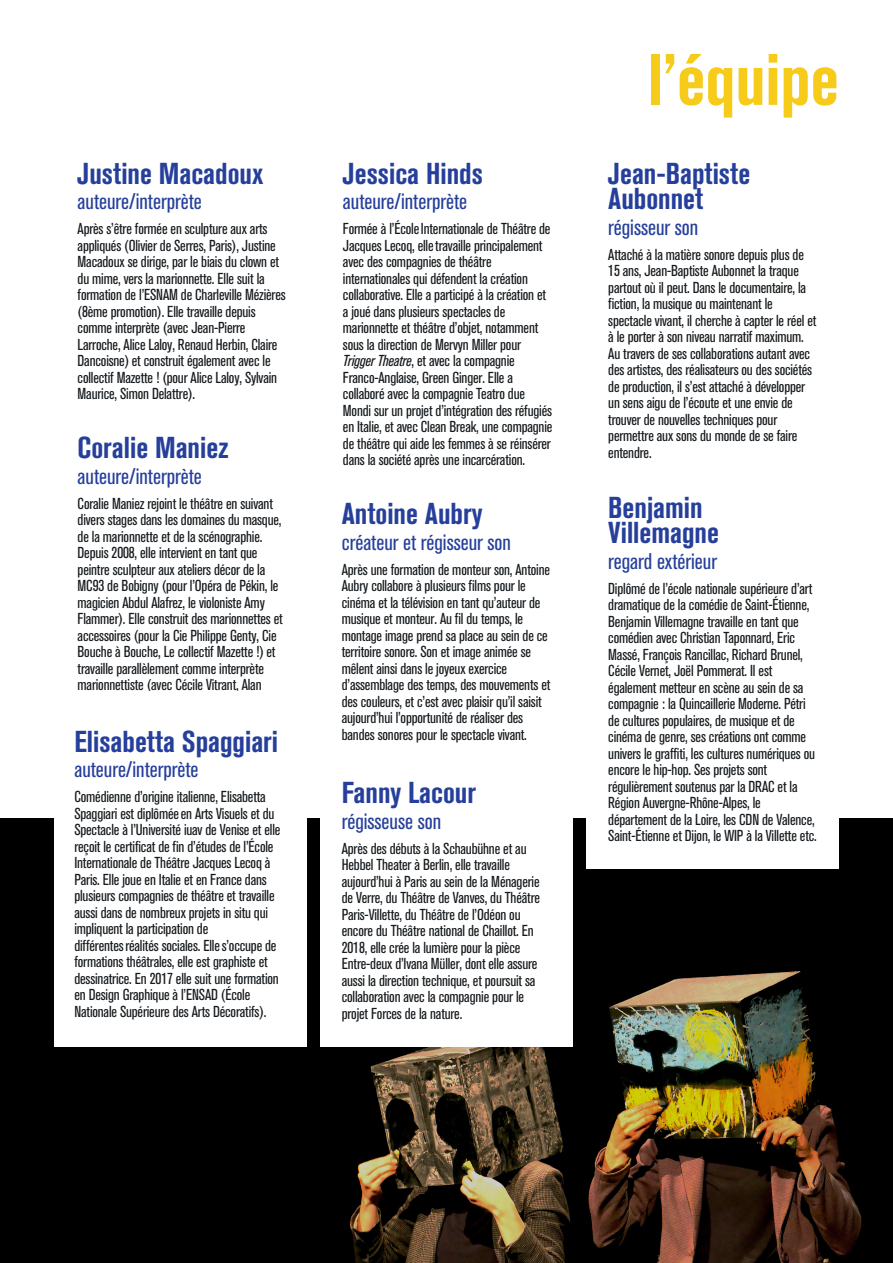
<style>
.page{position:relative;width:893px;height:1263px;background:#fff}
.page>*{position:absolute;margin:0;border:0;box-sizing:border-box;transform-origin:0 0}
._5-vilette_COURANT{font:700 condensed 72px "Akzidenz Grotesk BQ";color:#f6cb1a}
._5-vilette_COURANT-2{font:700 condensed 30px/25.5px "Akzidenz Grotesk BQ";color:#263f9b}
._5-vilette_COURANT-3{font:condensed 22.5px "Akzidenz Grotesk BQ";color:#263f9b}
._5-vilette_COURANT-4{font:condensed 15.75px/16.5px "Akzidenz Grotesk BQ";letter-spacing:-.01em;color:#15191c}
.s1{font-style:italic}
</style>
<div class="page">
<div style="left:0;top:819px;width:180px;height:444px;background:#000"></div>
<img style="left:307px;top:871px;width:586px;height:392px">
<img style="left:180px;top:914px;width:401px;height:349px">
<div style="left:54px;top:691px;width:252px;height:356px;background:#fff"></div>
<div style="left:320px;top:680px;width:253px;height:367px;background:#fff"></div>
<p class="_5-vilette_COURANT-2" style="left:78px;top:161px;width:187px">Justine Macadoux</p>
<p class="_5-vilette_COURANT-3" style="left:78px;top:189px;width:126px">auteure/interprète</p>
<p class="_5-vilette_COURANT-4" style="left:78px;top:221px;width:210px">Après s’être formée en sculpture aux arts appliqués (Olivier de Serres, Paris), Justine Macadoux se dirige, par le biais du clown et du mime, vers la marionnette. Elle suit la formation de l’ESNAM de Charleville Mézières (8ème promotion). Elle travaille depuis comme interprète (avec Jean-Pierre Larroche, Alice Laloy, Renaud Herbin, Claire Dancoisne) et construit également avec le collectif Mazette ! (pour Alice Laloy, Sylvain Maurice, Simon Delattre).</p>
<p class="_5-vilette_COURANT-2" style="left:78px;top:435px;width:153px">Coralie Maniez</p>
<p class="_5-vilette_COURANT-3" style="left:78px;top:463px;width:126px">auteure/interprète</p>
<p class="_5-vilette_COURANT-4" style="left:78px;top:495px;width:207px">Coralie Maniez rejoint le théâtre en suivant divers stages dans les domaines du masque, de la marionnette et de la scénographie.<br>Depuis 2008, elle intervient en tant que peintre sculpteur aux ateliers décor de la MC93 de Bobigny (pour l’Opéra de Pékin, le magicien Abdul Alafrez, le violoniste Amy Flammer). Elle construit des marionnettes et accessoires (pour la Cie Philippe Genty, Cie Bouche à Bouche, Le collectif Mazette !) et travaille parallèlement comme interprète marionnettiste (avec Cécile Vitrant, Alan</p>
<p class="_5-vilette_COURANT-2" style="left:74px;top:728px;width:205px">Elisabetta Spaggiari</p>
<p class="_5-vilette_COURANT-3" style="left:74px;top:757px;width:126px">auteure/interprète</p>
<p class="_5-vilette_COURANT-4" style="left:74px;top:789px;width:208px">Comédienne d’origine italienne, Elisabetta Spaggiari est diplôméeen Arts Visuels et du Spectacle à l’Université iuav de Venise et elle reçoit le certificat de fin d’études de l’École Internationale de Théâtre Jacques Lecoq à Paris. Elle joue en Italie et en France dans plusieurs compagnies de théâtre et travaille aussi dans de nombreux projets in situ qui impliquent la participation de différentesréalités sociales. Elles’occupe de formations théâtrales, elle est graphiste et dessinatrice. En 2017 elle suit une formation en Design Graphique à l’ENSAD (École Nationale Supérieure des Arts Décoratifs).</p>
<p class="_5-vilette_COURANT-2" style="left:343px;top:161px;width:142px">Jessica Hinds</p>
<p class="_5-vilette_COURANT-3" style="left:343px;top:189px;width:126px">auteure/interprète</p>
<p class="_5-vilette_COURANT-4" style="left:343px;top:221px;width:211px">Formée à l’ÉcoleInternationale de Théâtre de Jacques Lecoq, elletravaille principalement avec des compagnies de théâtre internationales qui défendent la création collaborative. Elle a participé à la création et a joué dans plusieurs spectacles de marionnette et théâtre d’objet, notamment sous la direction de Mervyn Miller pour <span class="s1">Trigger Theatre</span>, et avec la compagnie Franco-Anglaise, Green Ginger. Elle a collaboré avec la compagnie Teatro due Mondi sur un projet d’intégration des réfugiés en Italie, et avec Clean Break, une compagnie de théâtre qui aide les femmes à se réinsérer dans la société après une incarcération.</p>
<p class="_5-vilette_COURANT-2" style="left:342px;top:501px;width:142px">Antoine Aubry</p>
<p class="_5-vilette_COURANT-3" style="left:342px;top:529px;width:171px">créateur et régisseur son</p>
<p class="_5-vilette_COURANT-4" style="left:342px;top:561px;width:210px">Après une formation de monteur son, Antoine Aubry collabore à plusieurs films pour le cinéma et la télévision en tant qu’auteur de musique et monteur. Au fil du temps, le montage image prend sa place au sein de ce territoire sonore. Son et image animée se mêlent ainsi dans le joyeux exercice d’assemblage des temps, des mouvements et des couleurs, et c’est avec plaisir qu’il saisit aujourd’hui l’opportunité de réaliser des bandes sonores pour le spectacle vivant.</p>
<p class="_5-vilette_COURANT-2" style="left:342px;top:780px;width:136px">Fanny Lacour</p>
<p class="_5-vilette_COURANT-3" style="left:342px;top:808px;width:101px">régisseuse son</p>
<p class="_5-vilette_COURANT-4" style="left:342px;top:840px;width:200px">Après des débuts à la Schaubühne et au Hebbel Theater à Berlin, elle travaille aujourd’hui à Paris au sein de la Ménagerie de Verre, du Théâtre de Vanves, du Théâtre Paris-Villette, du Théâtre de l’Odéon ou encore du Théâtre national de Chaillot. En 2018, elle crée la lumière pour la pièce Entre-deux d’Ivana Müller, dont elle assure aussi la direction technique, et poursuit sa collaboration avec la compagnie pour le projet Forces de la nature.</p>
<p class="_5-vilette_COURANT" style="left:648px;top:39px;width:192px">l’équipe</p>
<p class="_5-vilette_COURANT-2" style="left:608px;top:161px;width:143px">Jean-Baptiste<br>Aubonnet</p>
<p class="_5-vilette_COURANT-3" style="left:608px;top:214px;width:92px">régisseur son</p>
<p class="_5-vilette_COURANT-4" style="left:608px;top:246px;width:210px">Attaché à la matière sonore depuis plus de 15 ans, Jean-Baptiste Aubonnet la traque partout où il peut. Dans le documentaire, la fiction, la musique ou maintenant le spectacle vivant, il cherche à capter le réel et à le porter à son niveau narratif maximum.<br>Au travers de ses collaborations autant avec des artistes, des réalisateurs ou des sociétés de production, il s’est attaché à développer un sens aigu de l’écoute et une envie de trouver de nouvelles techniques pour permettre aux sons du monde de se faire entendre.</p>
<p class="_5-vilette_COURANT-2" style="left:608px;top:494px;width:112px">Benjamin<br>Villemagne</p>
<p class="_5-vilette_COURANT-3" style="left:608px;top:548px;width:110px">regard extérieur</p>
<p class="_5-vilette_COURANT-4" style="left:608px;top:580px;width:210px">Diplômé de l’école nationale supérieure d’art dramatique de la comédie de Saint-Étienne, Benjamin Villemagne travaille en tant que comédien avec Christian Taponnard, Eric Massé, François Rancillac, Richard Brunel, Cécile Vernet, Joël Pommerat. Il est également metteur en scène au sein de sa compagnie : la Quincaillerie Moderne. Pétri de cultures populaires, de musique et de cinéma de genre, ses créations ont comme univers le graffiti, les cultures numériques ou encore le hip-hop. Ses projets sont régulièrement soutenus par la DRAC et la Région Auvergne-Rhône-Alpes, le département de la Loire, les CDN de Valence, Saint-Étienne et Dijon, le WIP à la Villette etc.</p>
</div>
